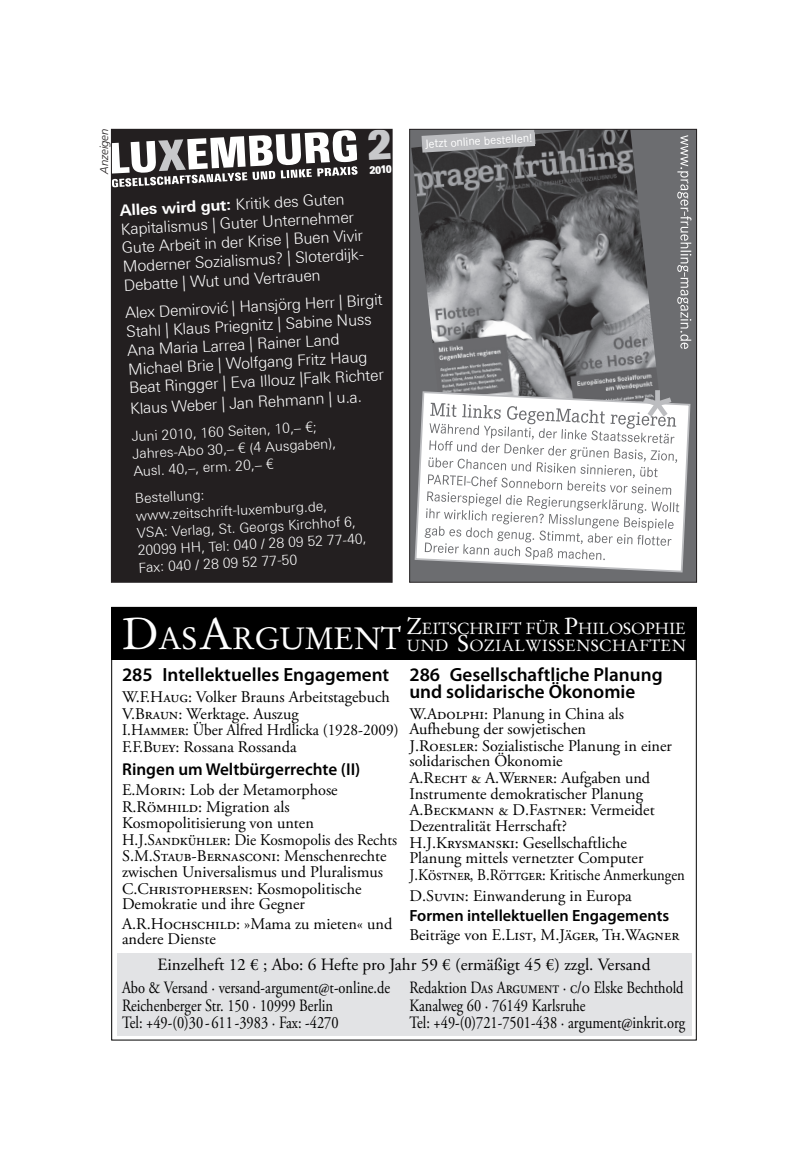
<style>
.page{position:relative;width:808px;height:1165px;background:#fff}
.page>*{position:absolute;margin:0;border:0;box-sizing:border-box;transform-origin:0 0}
.t1{font:30.8px "Stempel Garamond";letter-spacing:-.015em;color:#fff}
.t2{font:600 19.07px/17.2px "Myriad Pro";color:#000}
.t3{font:17.32px/17.3px "Adobe Garamond Pro";color:#000;scale:.83 1}
.t4{font:17.15px "Adobe Garamond Pro";color:#000}
.t5{font:600 17.15px "Myriad Pro";color:#000}
.t6{font:16.28px/17px "Adobe Garamond Pro";color:#000}
.t7{font:16.28px/20.7px "Adobe Garamond Pro";color:#000;scale:.9 1}
.t8{font:600 16.28px "Myriad Pro";color:#000}
.t9{font:16.1px/17.2px "Stempel Garamond";letter-spacing:.005em;color:#fff}
.t10{font:300 15.58px/18.7px "Linotype Univers 330";color:#fff}
.t11{font:300 13.83px/17.3px "Linotype Univers 330";color:#fff}
.t12{font:12.42px "Corporate S";color:#fff}
.t13{font:italic 300 11.38px "Frutiger LT Std";letter-spacing:-.005em;color:#231f20}
.t14{font:10.5px "Linotype Univers 940 Ex X Black";color:#fff;scale:.68 1}
.s1{font-family:"Linotype Univers 630";font-weight:700}
.s2{font-size:43.93px}
.s3{font-size:22.93px}
</style>
<div class="page">
<div style="left:111px;top:607px;width:586px;height:52px;background:#000"></div>
<div style="left:117px;top:953px;width:574px;height:82px;background:#e2e3e5"></div>
<div style="left:111px;top:129px;width:281px;height:453px;background:#231f20"></div>
<svg style="left:113px;top:131px;width:245px;height:56px"></svg>
<div style="left:409px;top:129px;width:287px;height:453px;background:#6c6d70"></div>
<img style="left:411px;top:131px;width:246px;height:259px">
<svg style="left:414px;top:391px;width:277px;height:182px"></svg>
<svg style="left:421px;top:131px;width:114px;height:22px;background:#9f9fa2"></svg>
<svg style="left:677px;top:135px;width:14px;height:214px"></svg>
<svg style="left:424px;top:390px;width:255px;height:170px;background:#e5e6e6"></svg>
<div style="left:409px;top:129px;width:288px;height:453px;border:1px solid #231f20"></div>
<svg style="left:368px;top:128px;width:23px;height:1px"></svg>
<p class="t13" style="left:98px;top:174px;width:47px;rotate:-90deg">Anzeigen</p>
<p class="t14" style="left:369px;top:164px;width:34px;rotate:-3deg">2010</p>
<p class="t10" style="left:119px;top:201px;width:253px;rotate:-3deg"><span class="s1">Alles wird gut:</span> Kritik des Guten Kapitalismus | Guter Unternehmer Gute Arbeit in der Krise | Buen Vivir Moderner Sozialismus? | Sloterdijk-Debatte | Wut und Vertrauen</p>
<p class="t10" style="left:125px;top:303px;width:259px;rotate:-3deg">Alex Demirović | Hansjörg Herr | Birgit Stahl | Klaus Priegnitz | Sabine Nuss Ana Maria Larrea | Rainer Land Michael Brie | Wolfgang Fritz Haug Beat Ringger | Eva Illouz |Falk Richter</p>
<p class="t10" style="left:130px;top:399px;width:233px;rotate:-3deg">Klaus Weber | Jan Rehmann | u.a.</p>
<p class="t11" style="left:131px;top:428px;width:205px;rotate:-3deg">Juni 2010, 160 Seiten, 10,– €;<br>Jahres-Abo 30,– € (4 Ausgaben),<br>Ausl. 40,–, erm. 20,– €</p>
<p class="t11" style="left:135px;top:489px;width:231px;rotate:-3deg">Bestellung: www.zeitschrift-luxemburg.de,<br>VSA: Verlag, St. Georgs Kirchhof 6,<br>20099 HH, Tel: 040 / 28 09 52 77-40,<br>Fax: 040 / 28 09 52 77-50</p>
<p class="t12" style="left:425px;top:137px;width:109px;rotate:-3deg">Jetzt online bestellen!</p>
<h1 class="t1" style="left:122px;top:620px;width:281px"><span class="s2">D</span>AS <span class="s2">A</span>RGUMENT</h1>
<p class="t9" style="left:407px;top:620px;width:281px"><span class="s3">Z</span>EITSCHRIFT FÜR <span class="s3">P</span>HILOSOPHIE<br>UND <span class="s3">S</span>OZIALWISSENSCHAFTEN</p>
<p class="t2" style="left:122px;top:665px;width:269px">285 Intellektuelles Engagement</p>
<p class="t6" style="left:122px;top:688px;width:278px">W.F.Haug: Volker Brauns Arbeitstagebuch V.Braun: Werktage. Auszug<br>I.Hammer: Über Alfred Hrdlicka (1928-2009)<br>F.F.Buey: Rossana Rossanda</p>
<p class="t5" style="left:122px;top:758px;width:240px">Ringen um Weltbürgerrechte (II)</p>
<p class="t6" style="left:122px;top:782px;width:217px">E.Morin: Lob der Metamorphose<br>R.Römhild: Migration als</p>
<p class="t6" style="left:122px;top:814px;width:276px">Kosmopolitisierung von unten<br>H.J.Sandkühler: Die Kosmopolis des Rechts<br>S.M.Staub-Bernasconi: Menschenrechte</p>
<p class="t6" style="left:122px;top:864px;width:262px">zwischen Universalismus und Pluralismus<br>C.Christophersen: Kosmopolitische</p>
<p class="t6" style="left:122px;top:895px;width:272px;line-height:19.6px">Demokratie und ihre Gegner<br>A.R.Hochschild: »Mama zu mieten« und</p>
<p class="t6" style="left:122px;top:931px;width:95px">andere Dienste</p>
<p class="t2" style="left:409px;top:665px;width:255px">286 Gesellschaftliche Planung und solidarische Ökonomie</p>
<p class="t6" style="left:409px;top:707px;width:216px;line-height:15.2px">W.Adolphi: Planung in China als<br>Aufhebung der sowjetischen</p>
<p class="t6" style="left:409px;top:739px;width:264px;line-height:15.2px">J.Roesler: Sozialistische Planung in einer solidarischen Ökonomie</p>
<p class="t6" style="left:409px;top:771px;width:242px;line-height:15.2px">A.Recht &amp; A.Werner: Aufgaben und<br>Instrumente demokratischer Planung</p>
<p class="t6" style="left:409px;top:803px;width:247px;line-height:15.2px">A.Beckmann &amp; D.Fastner: Vermeidet<br>Dezentralität Herrschaft?</p>
<p class="t6" style="left:409px;top:835px;width:235px;line-height:15.2px">H.J.Krysmanski: Gesellschaftliche<br>Planung mittels vernetzter Computer</p>
<p class="t7" style="left:409px;top:865px;width:307px">J.Köstner, B.Röttger: Kritische Anmerkungen<br>D.Suvin: Einwanderung in Europa</p>
<p class="t8" style="left:409px;top:905px;width:261px">Formen intellektuellen Engagements</p>
<p class="t6" style="left:409px;top:927px;width:269px">Beiträge von E.List, M.Jäger, Th.Wagner</p>
<p class="t4" style="left:158px;top:955px;width:494px">Einzelheft 12 € ; Abo: 6 Hefte pro Jahr 59 € (ermäßigt 45 €) zzgl. Versand</p>
<p class="t3" style="left:122px;top:980px;width:325px">Abo &amp; Versand · versand-argument@t-online.de<br>Reichenberger Str. 150 · 10999 Berlin<br>Tel: +49-(0)30 - 611 -3983 · Fax: -4270</p>
<p class="t3" style="left:409px;top:980px;width:334px">Redaktion Das Argument · c/o Elske Bechthold<br>Kanalweg 60 · 76149 Karlsruhe<br>Tel: +49-(0)721-7501-438 · argument@inkrit.org</p>
</div>
